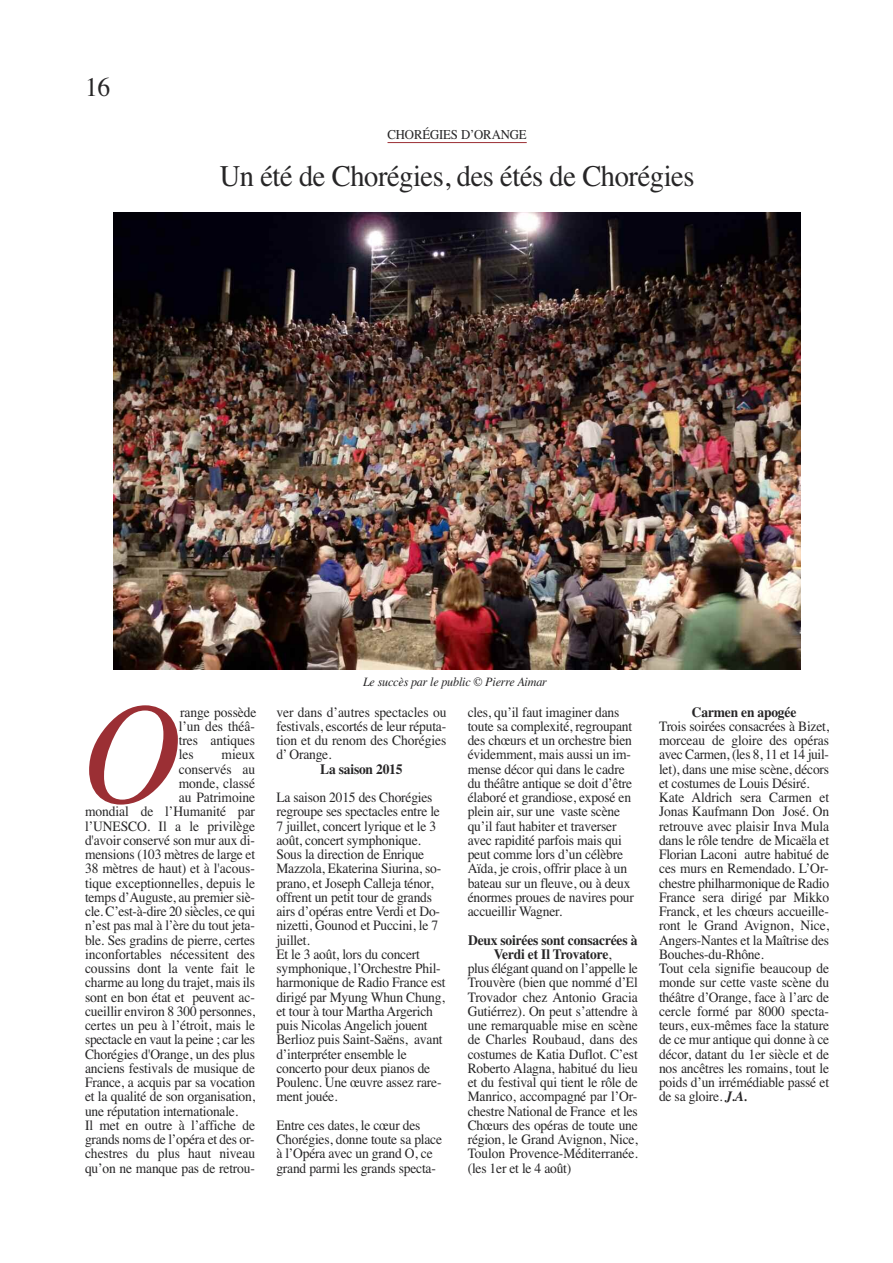
<style>
.page{position:relative;width:893px;height:1263px;background:#fff}
.page>*{position:absolute;margin:0;border:0;box-sizing:border-box;transform-origin:0 0}
.t1{font:italic 145.5px "Times";color:#9b2f34;scale:.95 1}
.t2{font:30px "Times";letter-spacing:-.015em;color:#272627;scale:.95 1}
.t3{font:27px "Times";color:#272627;scale:.95 1}
.t4{font:14.25px/14.2px "Times";letter-spacing:-.015em;color:#272627;scale:.95 1}
.t5{font:700 14.25px "Times";letter-spacing:-.015em;color:#272627;scale:.95 1}
.t6{font:13.5px "Times";letter-spacing:-.015em;color:#272627;scale:.95 1}
.t7{font:italic 12.75px "Times";letter-spacing:-.015em;color:#272627;scale:.95 1}
.s1{font-weight:400}
.s2{font-weight:700;font-style:italic}
</style>
<div class="page">
<hr style="left:387px;top:142px;width:140px;height:1px;background:#9b2f34">
<img style="left:114px;top:213px;width:687px;height:457px">
<h3 class="t3" style="left:85px;top:71px;width:28px">16</h3>
<p class="t6" style="left:387px;top:127px;width:148px">ChORéGIES D’ORANGE</p>
<h2 class="t2" style="left:220px;top:158px;width:501px">Un été de Chorégies, des étés de Chorégies</h2>
<p class="t7" style="left:363px;top:674px;width:195px">Le succès par le public © Pierre Aimar</p>
<h1 class="t1" style="left:81px;top:667px;width:107px">O</h1>
<p class="t4" style="left:179px;top:704px;width:83px;text-align:justify">range possède l’un des théâ&shy;tres antiques les</p>
<p class="t4" style="left:222px;top:747px;width:37px">mieux</p>
<p class="t4" style="left:179px;top:761px;width:82px">conservés au</p>
<p class="t4" style="left:179px;top:776px;width:82px">monde, classé</p>
<p class="t4" style="left:179px;top:790px;width:82px">au Patrimoine</p>
<p class="t4" style="left:85px;top:804px;width:181px">mondial de l’humanité par</p>
<p class="t4" style="left:85px;top:818px;width:181px">l’UNESCO. Il a le privilège</p>
<p class="t4" style="left:85px;top:833px;width:180px">d'avoir conservé son mur aux di-</p>
<p class="t4" style="left:85px;top:847px;width:181px">mensions (103 mètres de large et</p>
<p class="t4" style="left:85px;top:861px;width:180px">38 mètres de haut) et à l'acous-</p>
<p class="t4" style="left:85px;top:875px;width:181px">tique exceptionnelles, depuis le</p>
<p class="t4" style="left:85px;top:890px;width:180px">temps d’Auguste, au premier siè-</p>
<p class="t4" style="left:85px;top:904px;width:181px">cle. C’est-à-dire 20 siècles, ce qui</p>
<p class="t4" style="left:85px;top:918px;width:180px">n’est pas mal à l’ère du tout jeta-</p>
<p class="t4" style="left:85px;top:932px;width:181px">ble. Ses gradins de pierre, certes</p>
<p class="t4" style="left:85px;top:947px;width:181px">inconfortables nécessitent des</p>
<p class="t4" style="left:85px;top:961px;width:181px">coussins dont la vente fait le</p>
<p class="t4" style="left:85px;top:975px;width:181px">charme au long du trajet, mais ils</p>
<p class="t4" style="left:85px;top:989px;width:180px">sont en bon état et peuvent ac-</p>
<p class="t4" style="left:85px;top:1004px;width:181px">cueillir environ 8 300 personnes,</p>
<p class="t4" style="left:85px;top:1018px;width:181px">certes un peu à l’étroit, mais le</p>
<p class="t4" style="left:85px;top:1032px;width:181px">spectacle en vaut la peine ; car les</p>
<p class="t4" style="left:85px;top:1046px;width:181px">Chorégies d'Orange, un des plus</p>
<p class="t4" style="left:85px;top:1061px;width:181px">anciens festivals de musique de</p>
<p class="t4" style="left:85px;top:1075px;width:181px">France, a acquis par sa vocation</p>
<p class="t4" style="left:85px;top:1089px;width:181px">et la qualité de son organisation,</p>
<p class="t4" style="left:85px;top:1103px;width:163px">une réputation internationale.</p>
<p class="t4" style="left:85px;top:1118px;width:181px">Il met en outre à l’affiche de</p>
<p class="t4" style="left:85px;top:1132px;width:180px">grands noms de l’opéra et des or-</p>
<p class="t4" style="left:85px;top:1146px;width:181px">chestres du plus haut niveau</p>
<p class="t4" style="left:85px;top:1160px;width:180px">qu’on ne manque pas de retrou-</p>
<p class="t4" style="left:276px;top:704px;width:181px;text-align:justify">ver dans d’autres spectacles ou festivals, escortés de leur réputa&shy;tion et du renom des Chorégies d’ Orange.</p>
<p class="t5" style="left:320px;top:760px;width:88px">La saison 2015</p>
<p class="t4" style="left:276px;top:790px;width:180px">La saison 2015 des Chorégies regroupe ses spectacles entre le<br>7 juillet, concert lyrique et le 3 août, concert symphonique.<br>Sous la direction de Enrique<br>Mazzola, Ekaterina Siurina, so&shy;prano, et Joseph Calleja ténor, offrent un petit tour de grands airs d’opéras entre Verdi et Do&shy;nizetti, Gounod et Puccini, le 7 juillet.<br>Et le 3 août, lors du concert symphonique, l’Orchestre Phil&shy;harmonique de Radio France est dirigé par Myung Whun Chung, et tour à tour Martha Argerich puis Nicolas Angelich jouent<br>Berlioz puis Saint-Saëns, avant d’interpréter ensemble le concerto pour deux pianos de<br>Poulenc. Une œuvre assez rare&shy;ment jouée.</p>
<p class="t4" style="left:276px;top:1118px;width:176px">Entre ces dates, le cœur des<br>Chorégies, donne toute sa place à l’Opéra avec un grand O, ce grand parmi les grands specta-</p>
<p class="t4" style="left:468px;top:704px;width:177px">cles, qu’il faut imaginer dans toute sa complexité, regroupant des chœurs et un orchestre bien évidemment, mais aussi un im&shy;mense décor qui dans le cadre du théâtre antique se doit d’être élaboré et grandiose, exposé en plein air, sur une vaste scène qu’il faut habiter et traverser avec rapidité parfois mais qui peut comme lors d’un célèbre<br>Aïda, je crois, offrir place à un bateau sur un fleuve, ou à deux énormes proues de navires pour accueillir Wagner.</p>
<p class="t5" style="left:468px;top:931px;width:180px">Deux soirées sont consacrées à</p>
<p class="t5" style="left:494px;top:946px;width:125px">Verdi et Il Trovatore<span class="s1">,</span></p>
<p class="t4" style="left:468px;top:961px;width:181px">plus élégant quand on l’appelle le</p>
<p class="t4" style="left:468px;top:975px;width:181px">Trouvère (bien que nommé d’El</p>
<p class="t4" style="left:468px;top:989px;width:181px">Trovador chez Antonio Gracia</p>
<p class="t4" style="left:468px;top:1004px;width:181px">Gutiérrez). On peut s’attendre à</p>
<p class="t4" style="left:468px;top:1018px;width:181px">une remarquable mise en scène</p>
<p class="t4" style="left:468px;top:1032px;width:181px">de Charles Roubaud, dans des</p>
<p class="t4" style="left:468px;top:1046px;width:181px">costumes de Katia Duflot. C’est</p>
<p class="t4" style="left:468px;top:1061px;width:181px">Roberto Alagna, habitué du lieu</p>
<p class="t4" style="left:468px;top:1075px;width:181px">et du festival qui tient le rôle de</p>
<p class="t4" style="left:468px;top:1089px;width:180px">Manrico, accompagné par l’Or-</p>
<p class="t4" style="left:468px;top:1103px;width:181px">chestre National de France et les</p>
<p class="t4" style="left:468px;top:1118px;width:181px">Chœurs des opéras de toute une</p>
<p class="t4" style="left:468px;top:1132px;width:181px">région, le Grand Avignon, Nice,</p>
<p class="t4" style="left:468px;top:1146px;width:181px">Toulon Provence-Méditerranée.</p>
<p class="t4" style="left:468px;top:1160px;width:111px">(les 1er et le 4 août)</p>
<p class="t5" style="left:692px;top:703px;width:111px">Carmen en apogée</p>
<p class="t4" style="left:659px;top:719px;width:181px">Trois soirées consacrées à Bizet, morceau de gloire des opéras avec Carmen, (les 8, 11 et 14 juil&shy;let), dans une mise scène, décors et costumes de Louis Désiré.<br>Kate Aldrich sera Carmen et<br>Jonas Kaufmann Don José. On retrouve avec plaisir Inva Mula dans le rôle tendre de Micaëla et<br>Florian Laconi autre habitué de ces murs en Remendado. L’Or&shy;chestre philharmonique de Radio<br>France sera dirigé par Mikko<br>Franck, et les chœurs accueille&shy;ront le Grand Avignon, Nice,<br>Angers-Nantes et la Maîtrise des<br>Bouches-du-Rhône.<br>Tout cela signifie beaucoup de monde sur cette vaste scène du théâtre d’Orange, face à l’arc de cercle formé par 8000 specta&shy;teurs, eux-mêmes face la stature de ce mur antique qui donne à ce décor, datant du 1er siècle et de nos ancêtres les romains, tout le poids d’un irrémédiable passé et de sa gloire. <span class="s2">J.A.</span></p>
</div>
